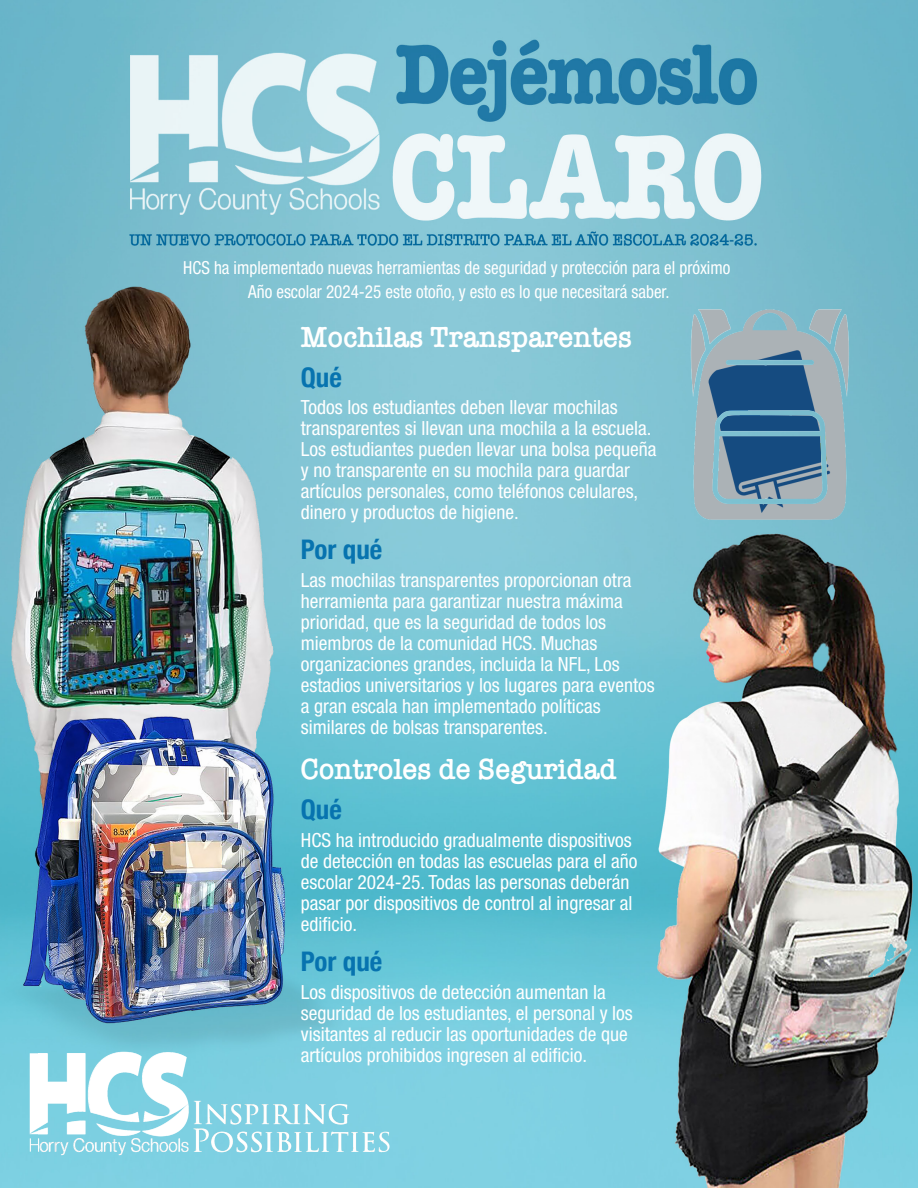
<style>
.page{position:relative;width:918px;height:1188px;background:#fff}
.page>*{position:absolute;margin:0;border:0;box-sizing:border-box;transform-origin:0 0}
.White_Headers{font:600 30px "American Typewriter";color:#fff;scale:.95 1}
.Headers{font:700 condensed 27px "Helvetica Neue";color:#0773af}
.Paragraph_Style_1{font:condensed 19.5px/21px "Helvetica Neue";color:#fff}
.Top_White_Text{font:condensed 18px "Helvetica Neue";color:#fff;scale:.95 1}
</style>
<div class="page">
<img style="left:1px;top:1px;width:917px;height:1186px">
<img style="left:641px;top:285px;width:258px;height:259px">
<img style="left:21px;top:1035px;width:378px;height:137px">
<p class="Top_White_Text" style="left:183px;top:258px;width:577px">HCS ha implementado nuevas herramientas de seguridad y protección para el próximo</p>
<p class="Top_White_Text" style="left:248px;top:282px;width:445px">Año escolar 2024-25 este otoño, y esto es lo que necesitará saber.</p>
<p class="White_Headers" style="left:301px;top:314px;width:350px">Mochilas Transparentes</p>
<p class="Headers" style="left:301px;top:355px;width:43px">Qué</p>
<p class="Paragraph_Style_1" style="left:301px;top:397px;width:357px">Todos los estudiantes deben llevar mochilas transparentes si llevan una mochila a la escuela.<br>Los estudiantes pueden llevar una bolsa pequeña y no transparente en su mochila para guardar artículos personales, como teléfonos celulares, dinero y productos de higiene.</p>
<p class="Headers" style="left:301px;top:527px;width:83px">Por qué</p>
<p class="Paragraph_Style_1" style="left:301px;top:569px;width:355px">Las mochilas transparentes proporcionan otra herramienta para garantizar nuestra máxima prioridad, que es la seguridad de todos los miembros de la comunidad HCS. Muchas organizaciones grandes, incluida la NFL, Los estadios universitarios y los lugares para eventos a gran escala han implementado políticas similares de bolsas transparentes.</p>
<p class="White_Headers" style="left:301px;top:746px;width:334px">Controles de Seguridad</p>
<p class="Headers" style="left:301px;top:787px;width:43px">Qué</p>
<p class="Paragraph_Style_1" style="left:301px;top:830px;width:338px">HCS ha introducido gradualmente dispositivos de detección en todas las escuelas para el año escolar 2024-25. Todas las personas deberán pasar por dispositivos de control al ingresar al edificio.</p>
<p class="Headers" style="left:301px;top:939px;width:83px">Por qué</p>
<p class="Paragraph_Style_1" style="left:301px;top:981px;width:333px">Los dispositivos de detección aumentan la seguridad de los estudiantes, el personal y los visitantes al reducir las oportunidades de que artículos prohibidos ingresen al edificio.</p>
</div>
